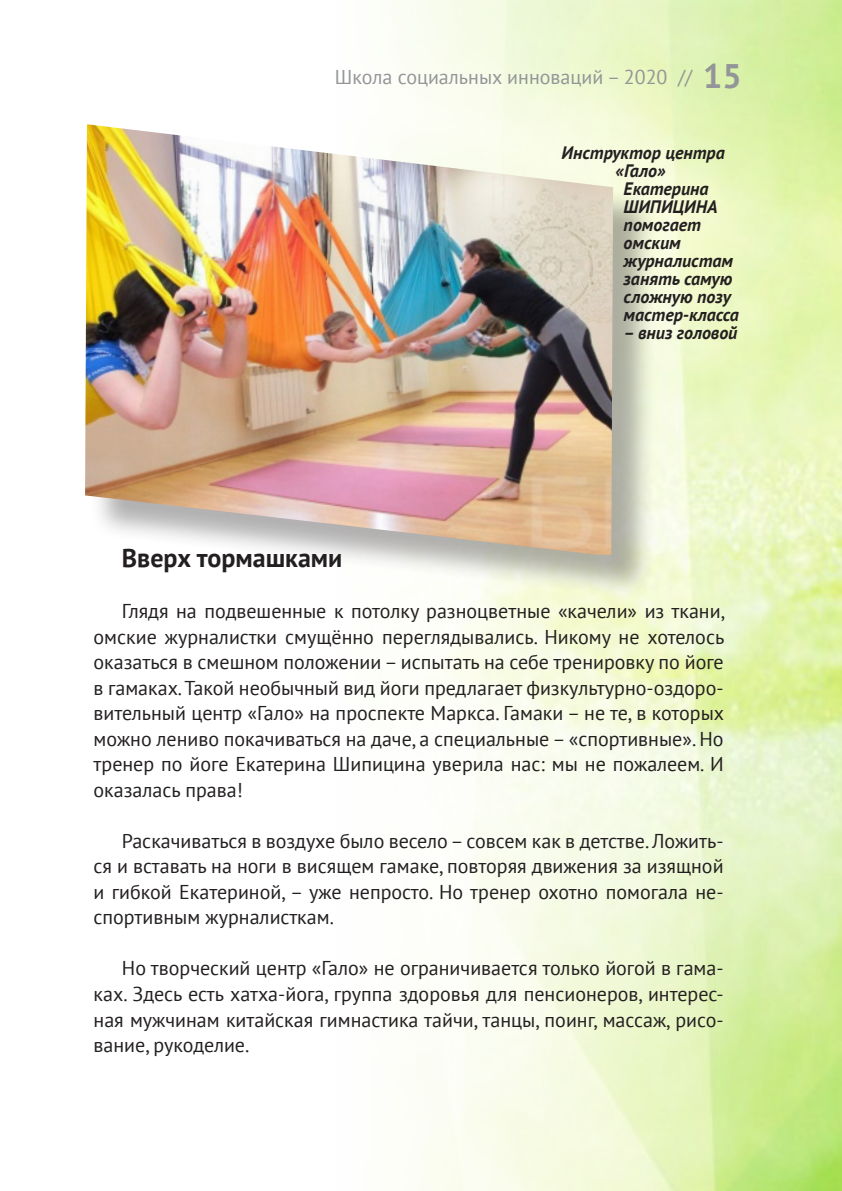
<style>
.page{position:relative;width:842px;height:1191px;background:#fff}
.page>*{position:absolute;margin:0;border:0;box-sizing:border-box;transform-origin:0 0}
.Осн_текст{font:700 26px "PT Sans";color:#231f20}
.Осн_текст-2{font:20px/25.6px "PT Sans";color:#231f20;text-align:justify}
.t1{font:20px "PT Sans";color:#939598}
.Подпись{font:italic 700 18px "PT Sans";color:#231f20}
.s1{font-weight:700;font-size:34px}
</style>
<div class="page">
<img style="left:400px;top:0;width:442px;height:1191px">
<div style="left:90px;top:130px;width:567px;height:468px;background:#231f20;opacity:.35"></div>
<img style="left:85px;top:124px;width:528px;height:431px">
<p class="t1" style="left:335px;top:64px;width:408px">Школа социальных инноваций – 2020 // <span class="s1">15</span></p>
<p class="Подпись" style="left:562px;top:140px;width:165px">Инструктор центра</p>
<p class="Подпись" style="left:616px;top:158px;width:51px">«Гало»</p>
<p class="Подпись" style="left:624px;top:176px;width:87px">Екатерина</p>
<p class="Подпись" style="left:624px;top:194px;width:95px">ШИПИЦИНА</p>
<p class="Подпись" style="left:624px;top:212px;width:79px">помогает</p>
<p class="Подпись" style="left:624px;top:230px;width:59px">омским</p>
<p class="Подпись" style="left:624px;top:248px;width:111px">журналистам</p>
<p class="Подпись" style="left:624px;top:266px;width:110px">занять самую</p>
<p class="Подпись" style="left:624px;top:284px;width:109px">сложную позу</p>
<p class="Подпись" style="left:624px;top:302px;width:117px">мастер-класса</p>
<p class="Подпись" style="left:624px;top:320px;width:115px">– вниз головой</p>
<p class="Осн_текст" style="left:122px;top:541px;width:222px">Вверх тормашками</p>
<p class="Осн_текст-2" style="left:94px;top:598px;width:633px;text-indent:28px">Глядя на подвешенные к потолку разноцветные «качели» из ткани, омские журналистки смущённо переглядывались. Никому не хотелось оказаться в смешном положении – испытать на себе тренировку по йоге в гамаках. Такой необычный вид йоги предлагает физкультурно-оздоро&shy;вительный центр «Гало» на проспекте Маркса. Гамаки – не те, в которых можно лениво покачиваться на даче, а специальные – «спортивные». Но тренер по йоге Екатерина Шипицина уверила нас: мы не пожалеем. И оказалась права!</p>
<p class="Осн_текст-2" style="left:94px;top:827px;width:632px;text-indent:28px">Раскачиваться в воздухе было весело – совсем как в детстве. Ложить&shy;ся и вставать на ноги в висящем гамаке, повторяя движения за изящной и гибкой Екатериной, – уже непросто. Но тренер охотно помогала не&shy;спортивным журналисткам.</p>
<p class="Осн_текст-2" style="left:94px;top:955px;width:632px;text-indent:28px">Но творческий центр «Гало» не ограничивается только йогой в гама&shy;ках. Здесь есть хатха-йога, группа здоровья для пенсионеров, интерес&shy;ная мужчинам китайская гимнастика тайчи, танцы, поинг, массаж, рисо&shy;вание, рукоделие.</p>
</div>
